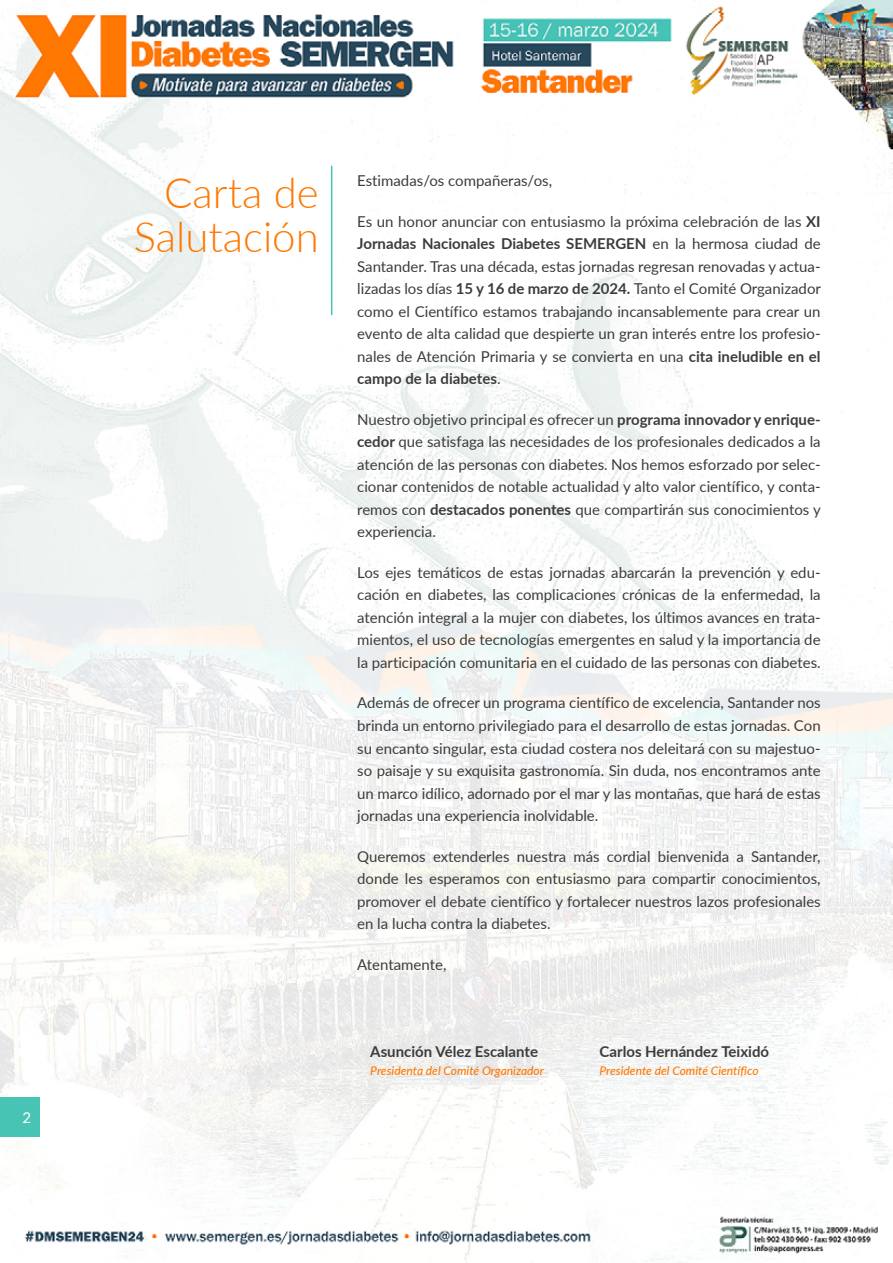
<style>
.page{position:relative;width:893px;height:1263px;background:#fff}
.page>*{position:absolute;margin:0;border:0;box-sizing:border-box;transform-origin:0 0}
.t1{font:300 42px/43.5px "Lato";color:#ff7802;text-align:right}
.t2{font:15px/22.5px "Lato";color:#3c3c3b;text-align:justify}
.t3{font:700 15px "Lato";color:#3c3c3b}
.t4{font:15px "Lato";color:#fff}
.t5{font:italic 500 12px "Lato";color:#ff7802}
.s1{font-weight:700}
</style>
<div class="page">
<img style="left:0;top:0;width:893px;height:1263px">
<div style="left:0;top:1097px;width:40px;height:39px;background:#47c4b4"></div>
<hr style="left:331px;top:166px;width:1px;height:149px;background:#47c4b4">
<p class="t4" style="left:22px;top:1107px;width:10px">2</p>
<h1 class="t1" style="left:134px;top:170px;width:187px">Carta de<br>Salutación</h1>
<p class="t2" style="left:357px;top:169px;width:196px">Estimadas/os compañeras/os,</p>
<p class="t2" style="left:357px;top:210px;width:465px">Es un honor anunciar con entusiasmo la próxima celebración de las <span class="s1">XI Jornadas Nacionales Diabetes SEMERGEN</span> en la hermosa ciudad de Santander. Tras una década, estas jornadas regresan renovadas y actua&shy;lizadas los días <span class="s1">15 y 16 de marzo de 2024.</span> Tanto el Comité Organizador como el Científico estamos trabajando incansablemente para crear un evento de alta calidad que despierte un gran interés entre los profesio&shy;nales de Atención Primaria y se convierta en una <span class="s1">cita ineludible en el campo de la diabetes</span>.</p>
<p class="t2" style="left:357px;top:408px;width:465px">Nuestro objetivo principal es ofrecer un <span class="s1">programa innovador y enrique&shy;cedor</span> que satisfaga las necesidades de los profesionales dedicados a la atención de las personas con diabetes. Nos hemos esforzado por selec&shy;cionar contenidos de notable actualidad y alto valor científico, y conta&shy;remos con <span class="s1">destacados ponentes</span> que compartirán sus conocimientos y experiencia.</p>
<p class="t2" style="left:357px;top:561px;width:465px">Los ejes temáticos de estas jornadas abarcarán la prevención y edu&shy;cación en diabetes, las complicaciones crónicas de la enfermedad, la atención integral a la mujer con diabetes, los últimos avances en trata&shy;mientos, el uso de tecnologías emergentes en salud y la importancia de la participación comunitaria en el cuidado de las personas con diabetes.</p>
<p class="t2" style="left:357px;top:691px;width:465px">Además de ofrecer un programa científico de excelencia, Santander nos brinda un entorno privilegiado para el desarrollo de estas jornadas. Con su encanto singular, esta ciudad costera nos deleitará con su majestuo&shy;so paisaje y su exquisita gastronomía. Sin duda, nos encontramos ante un marco idílico, adornado por el mar y las montañas, que hará de estas jornadas una experiencia inolvidable.</p>
<p class="t2" style="left:357px;top:844px;width:465px">Queremos extenderles nuestra más cordial bienvenida a Santander, donde les esperamos con entusiasmo para compartir conocimientos, promover el debate científico y fortalecer nuestros lazos profesionales en la lucha contra la diabetes.</p>
<p class="t2" style="left:357px;top:952px;width:91px">Atentamente,</p>
<p class="t3" style="left:370px;top:1040px;width:169px">Asunción Vélez Escalante</p>
<p class="t5" style="left:370px;top:1062px;width:175px">Presidenta del Comité Organizador</p>
<p class="t3" style="left:600px;top:1040px;width:171px">Carlos Hernández Teixidó</p>
<p class="t5" style="left:600px;top:1062px;width:161px">Presidente del Comité Científico</p>
</div>
